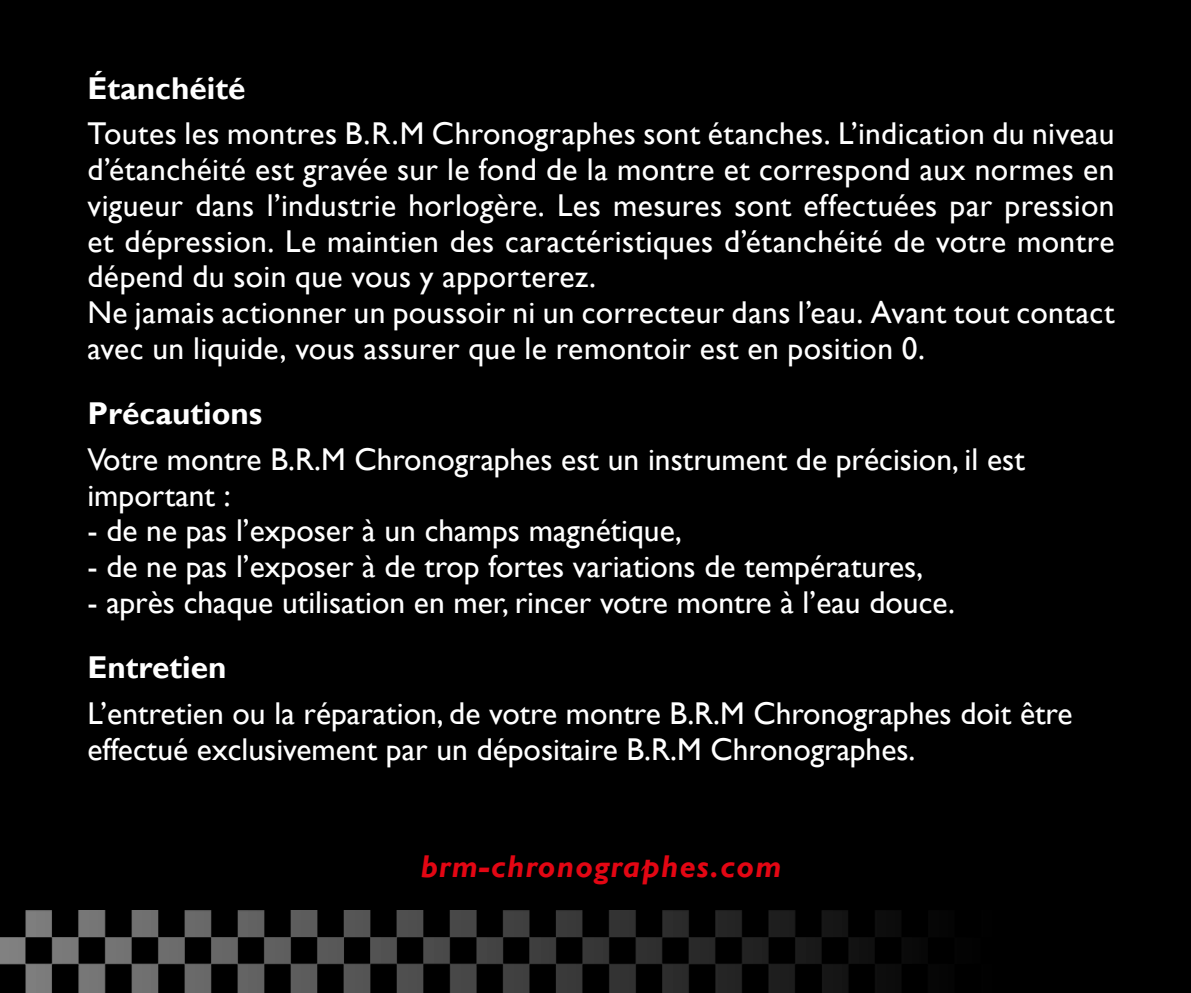
<style>
.page{position:relative;width:1191px;height:993px;background:#fff}
.page>*{position:absolute;margin:0;border:0;box-sizing:border-box;transform-origin:0 0}
.t1{font:31.5px/35.7px "Gill Sans";letter-spacing:.005em;color:#fff}
.t2{font:700 31.5px "Gill Sans";color:#fff}
.t3{font:italic 700 31.5px "Gill Sans";letter-spacing:.04em;color:#e30613}
</style>
<div class="page">
<div style="left:0;top:0;width:1191px;height:992px;background:#000"></div>
<img style="left:0;top:910px;width:904px;height:82px">
<p class="t2" style="left:87px;top:69px;width:160px">Étanchéité</p>
<p class="t1" style="left:87px;top:116px;width:1028px">Toutes les montres B.R.M Chronographes sont étanches. L’indication du niveau d’étanchéité est gravée sur le fond de la montre et correspond aux normes en vigueur dans l’industrie horlogère. Les mesures sont effectuées par pression et dépression. Le maintien des caractéristiques d’étanchéité de votre montre dépend du soin que vous y apporterez.<br>Ne jamais actionner un poussoir ni un correcteur dans l’eau. Avant tout contact avec un liquide, vous assurer que le remontoir est en position 0.</p>
<p class="t2" style="left:87px;top:394px;width:176px">Précautions</p>
<p class="t1" style="left:87px;top:442px;width:939px">Votre montre B.R.M Chronographes est un instrument de précision, il est important :</p>
<p class="t1" style="left:87px;top:513px;width:596px">- de ne pas l’exposer à un champs magnétique,</p>
<p class="t1" style="left:87px;top:549px;width:837px">- de ne pas l’exposer à de trop fortes variations de températures,</p>
<p class="t1" style="left:87px;top:584px;width:869px">- après chaque utilisation en mer, rincer votre montre à l’eau douce.</p>
<p class="t2" style="left:87px;top:648px;width:141px">Entretien</p>
<p class="t1" style="left:87px;top:695px;width:986px">L’entretien ou la réparation, de votre montre B.R.M Chronographes doit être effectué exclusivement par un dépositaire B.R.M Chronographes.</p>
<p class="t3" style="left:421px;top:848px;width:362px">brm-chronographes.com</p>
</div>
